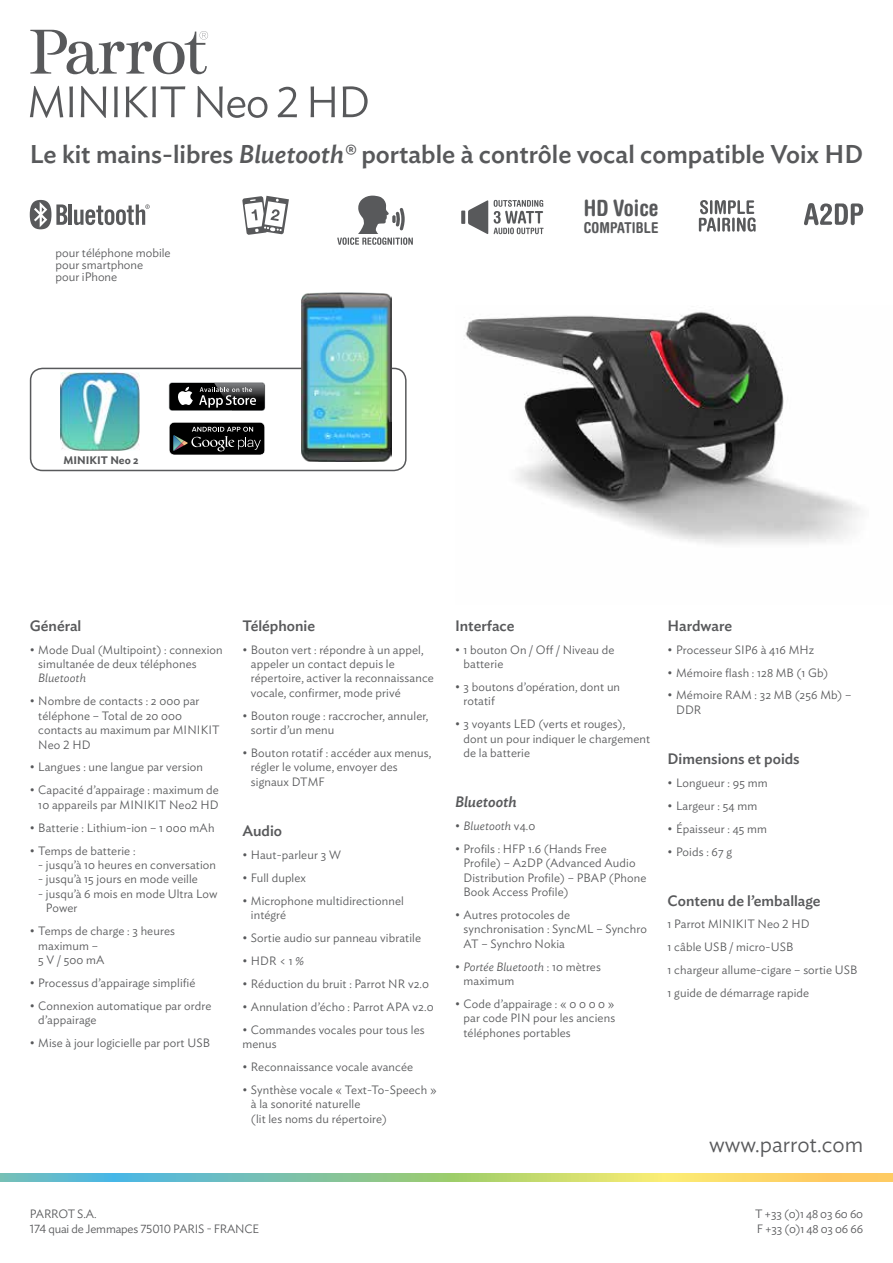
<style>
.page{position:relative;width:893px;height:1263px;background:#fff}
.page>*{position:absolute;margin:0;border:0;box-sizing:border-box;transform-origin:0 0}
.t1{font:500 25.5px "Ideal Sans";color:#58595b}
.t2{font:300 22.5px "Ideal Sans";color:#58595b}
.t3{font:700 condensed 22.5px "Helvetica Rounded";color:#58595b}
.t4{font:500 15px "Ideal Sans";color:#58595b}
.t5{font:700 condensed 15px "Helvetica Rounded";letter-spacing:.005em;color:#58595b}
.t6{font:italic 500 15px "Ideal Sans";color:#58595b}
.t7{font:300 12.15px/12.1px "Ideal Sans";color:#58595b}
.t8{font:300 12px/14.4px "Ideal Sans";letter-spacing:.01em;color:#58595b}
.t9{font:300 12px/15px "Ideal Sans";letter-spacing:-.015em;color:#58595b}
.t10{font:italic 300 12px "Ideal Sans";letter-spacing:.01em;color:#58595b}
.t11{font:600 10.8px "Ideal Sans";color:#58595b}
.s1{font-style:italic}
.s2{font-style:normal}
</style>
<div class="page">
<img style="left:465px;top:312px;width:396px;height:232px">
<hr style="left:69px;top:204px;width:3px;height:21px;background:#58595b">
<svg style="left:30px;top:200px;width:37px;height:29px"></svg>
<svg style="left:74px;top:204px;width:76px;height:21px"></svg>
<svg style="left:337px;top:196px;width:76px;height:49px"></svg>
<svg style="left:242px;top:196px;width:47px;height:39px"></svg>
<svg style="left:699px;top:200px;width:57px;height:32px"></svg>
<svg style="left:804px;top:203px;width:59px;height:22px"></svg>
<div style="left:30px;top:368px;width:377px;height:103px;border:2px solid #58595b;border-radius:12px"></div>
<svg style="left:169px;top:382px;width:96px;height:29px"></svg>
<div style="left:169px;top:383px;width:95px;height:27px;background:#000;border-radius:3px"></div>
<svg style="left:178px;top:387px;width:15px;height:18px"></svg>
<img style="left:214px;top:382px;width:51px;height:29px">
<img style="left:214px;top:383px;width:50px;height:27px">
<svg style="left:199px;top:387px;width:57px;height:21px"></svg>
<svg style="left:169px;top:422px;width:96px;height:33px;background:#2a2b2b"></svg>
<svg style="left:461px;top:211px;width:4px;height:13px"></svg>
<svg style="left:468px;top:200px;width:20px;height:34px"></svg>
<svg style="left:494px;top:200px;width:50px;height:34px"></svg>
<svg style="left:30px;top:30px;width:178px;height:44px"></svg>
<svg style="left:30px;top:86px;width:338px;height:32px"></svg>
<img style="left:302px;top:293px;width:90px;height:169px">
<img style="left:61px;top:372px;width:78px;height:78px">
<svg style="left:0;top:1174px;width:893px;height:7px;background:#abcc90"></svg>
<h1 class="t1" style="left:30px;top:135px;width:835px">Le kit mains-libres <span class="s1">Bluetooth®</span> portable à contrôle vocal compatible Voix HD</h1>
<p class="t7" style="left:56px;top:245px;width:117px">pour téléphone mobile pour smartphone<br>pour iPhone</p>
<h2 class="t3" style="left:584px;top:194px;width:76px">HD Voice</h2>
<p class="t5" style="left:584px;top:218px;width:76px">COMPATIBLE</p>
<p class="t11" style="left:64px;top:452px;width:76px">MINIKIT Neo 2</p>
<p class="t4" style="left:30px;top:614px;width:53px">Général</p>
<p class="t8" style="left:38px;top:641px;width:186px;text-indent:-9px">• Mode Dual (Multipoint) : connexion simultanée de deux téléphones</p>
<p class="t10" style="left:38px;top:669px;width:49px">Bluetooth</p>
<p class="t8" style="left:38px;top:693px;width:183px;text-indent:-9px">• Nombre de contacts : 2 000 par téléphone – Total de 20 000 contacts au maximum par MINIKIT<br>Neo 2 HD</p>
<p class="t8" style="left:30px;top:759px;width:175px">• Langues : une langue par version</p>
<p class="t8" style="left:30px;top:782px;width:191px;text-align:right">• Capacité d’appairage : maximum de<br>10 appareils par MINIKIT Neo2 HD</p>
<p class="t8" style="left:30px;top:819px;width:186px">• Batterie : Lithium-ion – 1 000 mAh</p>
<p class="t8" style="left:30px;top:842px;width:107px">• Temps de batterie :</p>
<p class="t8" style="left:38px;top:857px;width:179px">- jusqu’à 10 heures en conversation</p>
<p class="t8" style="left:38px;top:871px;width:161px">- jusqu’à 15 jours en mode veille</p>
<p class="t8" style="left:46px;top:885px;width:173px;text-indent:-8px">- jusqu’à 6 mois en mode Ultra Low<br>Power</p>
<p class="t8" style="left:38px;top:923px;width:138px;text-indent:-9px">• Temps de charge : 3 heures maximum –<br>5 V / 500 mA</p>
<p class="t8" style="left:30px;top:974px;width:167px">• Processus d’appairage simplifié</p>
<p class="t8" style="left:38px;top:997px;width:175px;text-indent:-9px">• Connexion automatique par ordre d’appairage</p>
<p class="t8" style="left:30px;top:1035px;width:182px">• Mise à jour logicielle par port USB</p>
<p class="t4" style="left:242px;top:614px;width:74px">Téléphonie</p>
<p class="t8" style="left:251px;top:641px;width:184px;text-indent:-9px">• Bouton vert : répondre à un appel, appeler un contact depuis le répertoire, activer la reconnaissance vocale, confirmer, mode privé</p>
<p class="t8" style="left:251px;top:707px;width:179px;text-indent:-9px">• Bouton rouge : raccrocher, annuler, sortir d’un menu</p>
<p class="t8" style="left:251px;top:745px;width:182px;text-indent:-9px">• Bouton rotatif : accéder aux menus, régler le volume, envoyer des signaux DTMF</p>
<p class="t4" style="left:242px;top:819px;width:41px">Audio</p>
<p class="t8" style="left:242px;top:846px;width:100px">• Haut-parleur 3 W</p>
<p class="t8" style="left:242px;top:869px;width:65px">• Full duplex</p>
<p class="t8" style="left:251px;top:892px;width:154px;text-indent:-9px">• Microphone multidirectionnel intégré</p>
<p class="t8" style="left:242px;top:929px;width:180px">• Sortie audio sur panneau vibratile</p>
<p class="t8" style="left:242px;top:952px;width:63px">• HDR &lt; 1 %</p>
<p class="t8" style="left:242px;top:975px;width:188px">• Réduction du bruit : Parrot NR v2.0</p>
<p class="t8" style="left:242px;top:998px;width:193px">• Annulation d’écho : Parrot APA v2.0</p>
<p class="t8" style="left:242px;top:1021px;width:184px">• Commandes vocales pour tous les menus</p>
<p class="t8" style="left:242px;top:1058px;width:172px">• Reconnaissance vocale avancée</p>
<p class="t8" style="left:251px;top:1081px;width:187px;text-indent:-9px">• Synthèse vocale « Text-To-Speech » à la sonorité naturelle<br>(lit les noms du répertoire)</p>
<p class="t4" style="left:455px;top:614px;width:61px">Interface</p>
<p class="t8" style="left:463px;top:641px;width:152px;text-indent:-9px">• 1 bouton On / Off / Niveau de batterie</p>
<p class="t8" style="left:463px;top:678px;width:158px;text-indent:-9px">• 3 boutons d’opération, dont un rotatif</p>
<p class="t8" style="left:463px;top:716px;width:188px;text-indent:-9px">• 3 voyants LED (verts et rouges), dont un pour indiquer le chargement de la batterie</p>
<p class="t6" style="left:455px;top:790px;width:63px">Bluetooth</p>
<p class="t10" style="left:455px;top:817px;width:82px"><span class="s2">•</span> Bluetooth <span class="s2">v4.0</span></p>
<p class="t8" style="left:463px;top:840px;width:184px;text-indent:-9px">• Profils : HFP 1.6 (Hands Free<br>Profile) – A2DP (Advanced Audio<br>Distribution Profile) – PBAP (Phone<br>Book Access Profile)</p>
<p class="t8" style="left:463px;top:906px;width:185px;text-indent:-9px">• Autres protocoles de synchronisation : SyncML – Synchro<br>AT – Synchro Nokia</p>
<p class="t8" style="left:463px;top:958px;width:139px;text-indent:-9px">• <span class="s1">Portée Bluetooth</span> : 10 mètres maximum</p>
<p class="t8" style="left:463px;top:996px;width:153px;text-align:justify;text-indent:-9px">• Code d’appairage : « 0 0 0 0 » par code PIN pour les anciens téléphones portables</p>
<p class="t4" style="left:668px;top:614px;width:66px">Hardware</p>
<p class="t8" style="left:668px;top:641px;width:148px">• Processeur SIP6 à 416 MHz</p>
<p class="t8" style="left:668px;top:664px;width:162px">• Mémoire flash : 128 MB (1 Gb)</p>
<p class="t8" style="left:676px;top:687px;width:177px;text-indent:-9px">• Mémoire RAM : 32 MB (256 Mb) –<br>DDR</p>
<p class="t4" style="left:668px;top:747px;width:134px">Dimensions et poids</p>
<p class="t8" style="left:668px;top:774px;width:102px">• Longueur : 95 mm</p>
<p class="t8" style="left:668px;top:797px;width:91px">• Largeur : 54 mm</p>
<p class="t8" style="left:668px;top:820px;width:101px">• Épaisseur : 45 mm</p>
<p class="t8" style="left:668px;top:843px;width:66px">• Poids : 67 g</p>
<p class="t4" style="left:668px;top:889px;width:154px">Contenu de l’emballage</p>
<p class="t8" style="left:668px;top:912px;width:191px;line-height:23px">1 Parrot MINIKIT Neo 2 HD<br>1 câble USB / micro-USB<br>1 chargeur allume-cigare – sortie USB<br>1 guide de démarrage rapide</p>
<h2 class="t2" style="left:709px;top:1127px;width:156px">www.parrot.com</h2>
<p class="t9" style="left:30px;top:1205px;width:231px">PARROT S.A.<br>174 quai de Jemmapes 75010 PARIS - FRANCE</p>
<p class="t8" style="left:755px;top:1205px;width:110px;line-height:15px">T +33 (0)1 48 03 60 60<br>F +33 (0)1 48 03 06 66</p>
</div>
